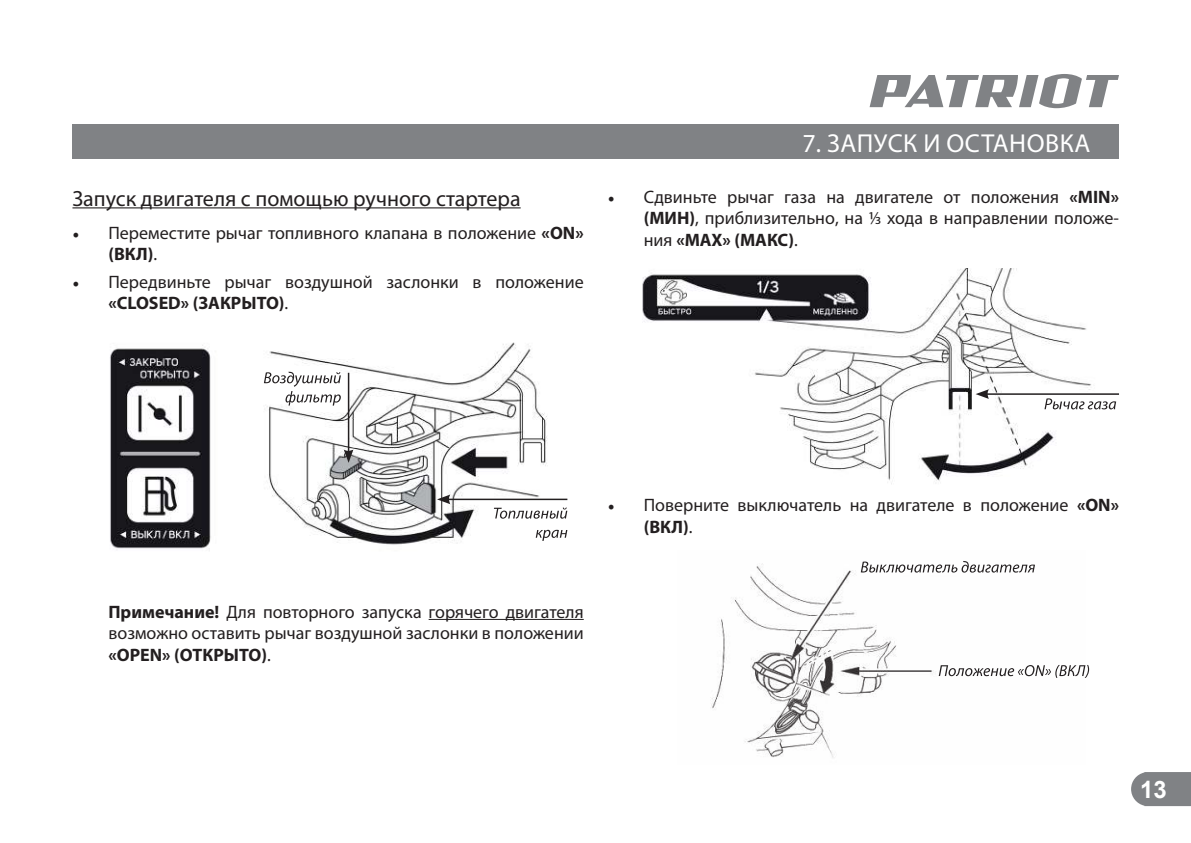
<style>
.page{position:relative;width:1191px;height:843px;background:#fff}
.page>*{position:absolute;margin:0;border:0;box-sizing:border-box;transform-origin:0 0}
.t1{font:26px "Myriad Pro";letter-spacing:.02em;color:#fff}
.t2{font:700 24px "Arial";color:#fff}
.t3{font:22px "Myriad Pro";color:#231f20}
.t4{font:18px/21.6px "Myriad Pro";color:#231f20}
.s1{font-family:"Minion Pro"}
.s2{font-weight:700}
</style>
<div class="page">
<div style="left:1131px;top:772px;width:60px;height:33px;background:#808285"></div>
<svg style="left:870px;top:74px;width:249px;height:34px"></svg>
<div style="left:72px;top:125px;width:1047px;height:34px;background:#808285"></div>
<hr style="left:72px;top:207px;width:449px;height:1px;background:#231f20">
<hr style="left:429px;top:618px;width:155px;height:1px;background:#231f20">
<img style="left:110px;top:342px;width:440px;height:208px">
<img style="left:642px;top:268px;width:455px;height:216px">
<img style="left:711px;top:563px;width:375px;height:195px">
<svg style="left:861px;top:561px;width:174px;height:11px"></svg>
<svg style="left:1044px;top:398px;width:72px;height:11px"></svg>
<svg style="left:939px;top:664px;width:150px;height:13px"></svg>
<svg style="left:536px;top:529px;width:31px;height:11px"></svg>
<svg style="left:494px;top:507px;width:73px;height:11px"></svg>
<svg style="left:264px;top:371px;width:77px;height:34px"></svg>
<hr style="left:447px;top:498px;width:120px;height:2px;background:#231f20">
<svg style="left:437px;top:494px;width:13px;height:10px"></svg>
<hr style="left:348px;top:372px;width:1px;height:80px;background:#231f20">
<svg style="left:344px;top:449px;width:9px;height:13px"></svg>
<hr style="left:986px;top:393px;width:133px;height:1px;background:#231f20">
<svg style="left:976px;top:389px;width:13px;height:10px"></svg>
<p class="t3" style="left:72px;top:188px;width:450px">Запуск двигателя с помощью ручного стартера</p>
<p class="t4" style="left:108px;top:222px;width:477px;text-indent:-36px"><span class="s1">•</span> Переместите рычаг топливного клапана в положение <span class="s2">«ON» (ВКЛ)</span>.</p>
<p class="t4" style="left:108px;top:271px;width:477px;text-indent:-36px"><span class="s1">•</span> Передвиньте рычаг воздушной заслонки в положение <span class="s2">«CLOSED» (ЗАКРЫТО)</span>.</p>
<h1 class="t1" style="left:803px;top:130px;width:289px">7. ЗАПУСК И ОСТАНОВКА</h1>
<p class="t4" style="left:644px;top:186px;width:477px;text-align:justify;text-indent:-36px"><span class="s1">•</span> Сдвиньте рычаг газа на двигателе от положения <span class="s2">«MIN» (МИН)</span>, приблизительно, на 1/3 хода в направлении положе&shy;ния <span class="s2">«MAX» (МАКС)</span>.</p>
<p class="t4" style="left:644px;top:494px;width:477px;text-indent:-36px"><span class="s1">•</span> Поверните выключатель на двигателе в положение <span class="s2">«ON» (ВКЛ)</span>.</p>
<p class="t4" style="left:108px;top:601px;width:477px;text-align:justify"><span class="s2">Примечание!</span> Для повторного запуска горячего двигателя возможно оставить рычаг воздушной заслонки в положении <span class="s2">«OPEN» (ОТКРЫТО)</span>.</p>
<h2 class="t2" style="left:1140px;top:775px;width:28px">13</h2>
</div>
